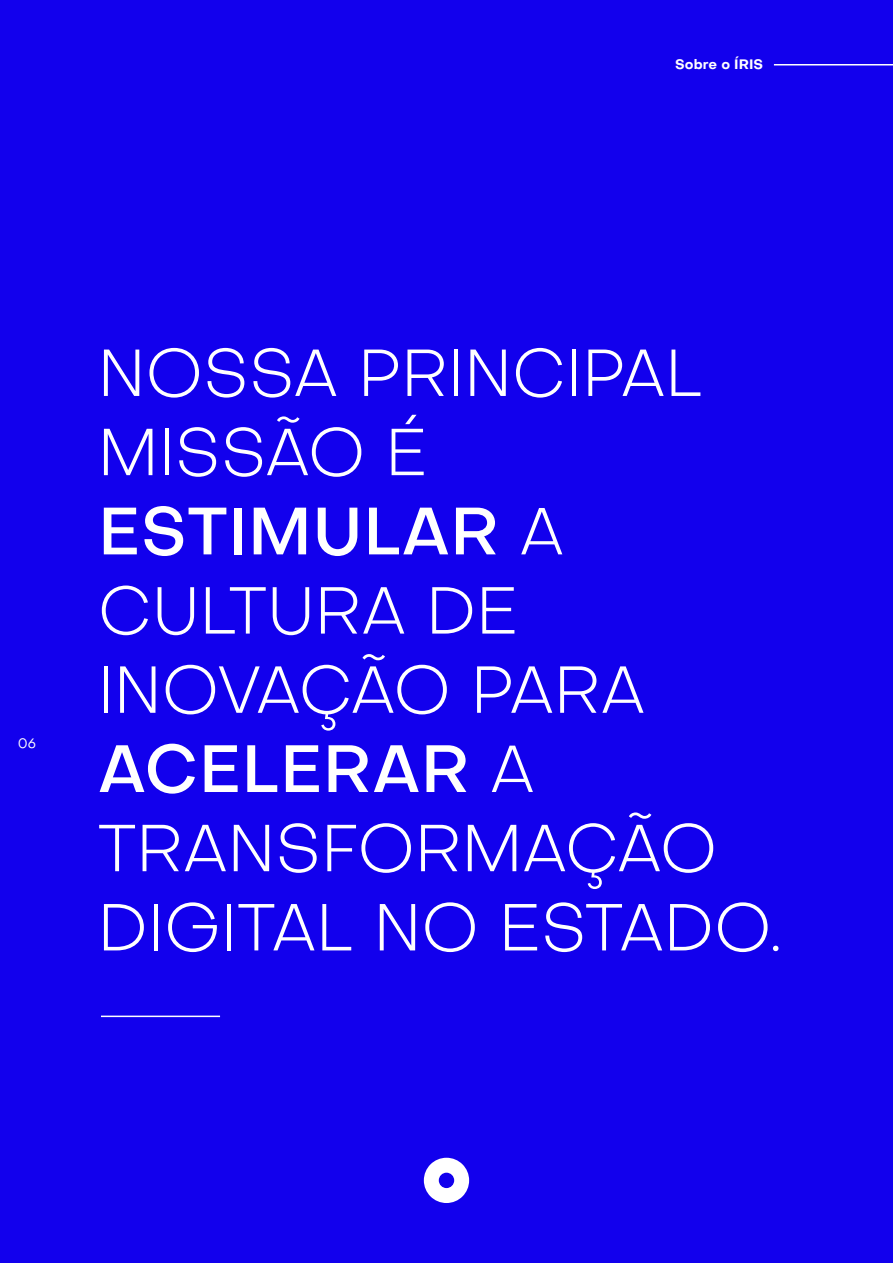
<style>
.page{position:relative;width:893px;height:1263px;background:#1200ed}
.page>*{position:absolute;margin:0;border:0;box-sizing:border-box;transform-origin:0 0}
.t1{font:300 66px/79.2px "Objectivity";color:#fff}
.t2{font:700 13.5px "Objectivity";color:#fff}
.t3{font:13.5px "Objectivity";color:#fff}
.s1{font-weight:500}
</style>
<div class="page">
<hr style="left:101px;top:1015px;width:119px;height:2px;background:#fff">
<hr style="left:774px;top:64px;width:119px;height:1px;background:#fff">
<svg style="left:424px;top:1158px;width:45px;height:45px"></svg>
<p class="t2" style="left:675px;top:55px;width:90px">Sobre o ÍRIS</p>
<p class="t3" style="left:18px;top:734px;width:20px">06</p>
<p class="t1" style="left:98px;top:333px;width:685px">NOSSA PRINCIPAL<br>MISSÃO É<br><span class="s1">ESTIMULAR</span> A<br>CULTURA DE<br>INOVAÇÃO PARA<br><span class="s1">ACELERAR</span> A<br>TRANSFORMAÇÃO<br>DIGITAL NO ESTADO.</p>
</div>
